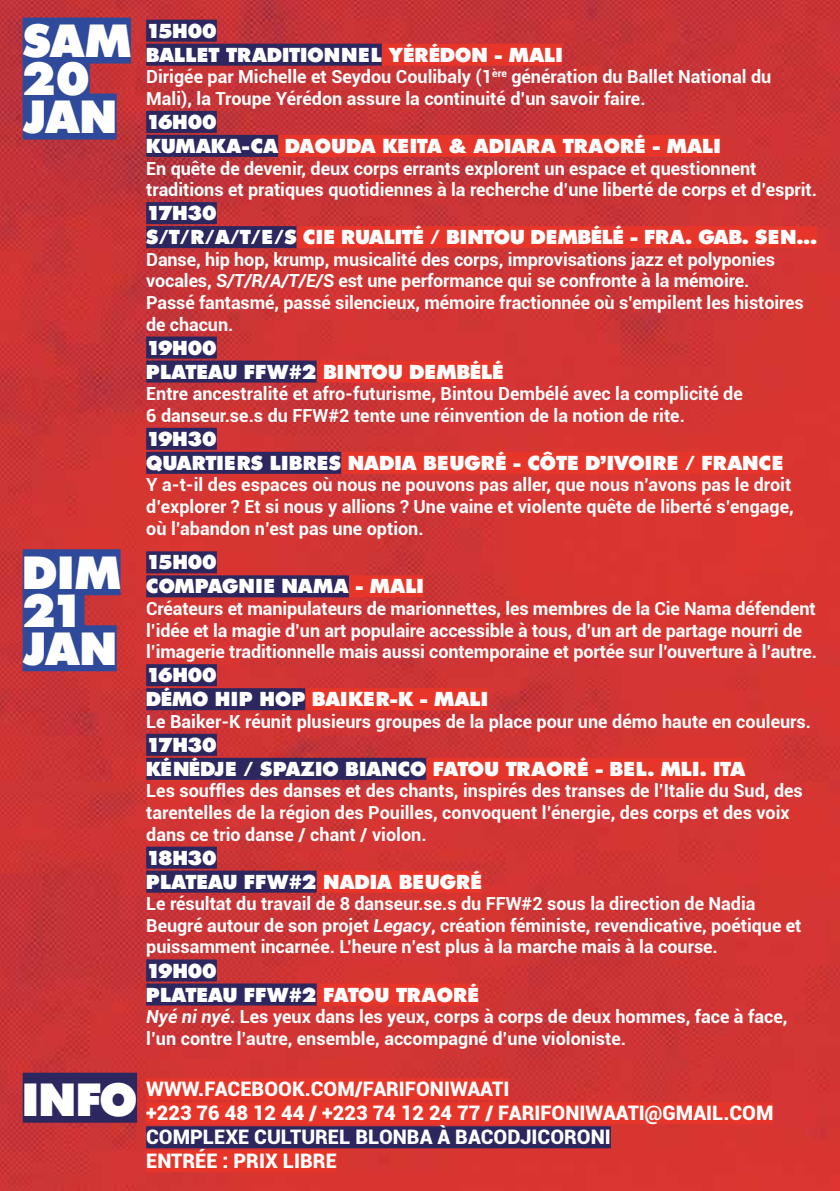
<style>
.page{position:relative;width:840px;height:1191px;background:#fff}
.page>*{position:absolute;margin:0;border:0;box-sizing:border-box;transform-origin:0 0}
.t1{font:800 46px/38px "Futura BQ";color:#fff}
.t2{font:800 20px/24px "Futura BQ";color:#fff}
.t3{font:900 20px/24px "Roboto";color:#fff}
.t4{font:800 20px/24px "Futura BQ";letter-spacing:.02em;color:#fff}
.t5{font:700 18px/21.6px "Roboto";color:#fff}
.s1{font-style:italic}
</style>
<div class="page">
<img style="left:0;top:0;width:839px;height:1191px">
<div style="left:23px;top:18px;width:108px;height:46px;background:#304a9b"></div>
<div style="left:23px;top:56px;width:67px;height:46px;background:#304a9b"></div>
<div style="left:23px;top:94px;width:94px;height:46px;background:#304a9b"></div>
<div style="left:23px;top:549px;width:97px;height:46px;background:#304a9b"></div>
<div style="left:23px;top:587px;width:61px;height:46px;background:#304a9b"></div>
<div style="left:23px;top:625px;width:94px;height:46px;background:#304a9b"></div>
<div style="left:23px;top:1072px;width:114px;height:50px;background:#2c275f"></div>
<div style="left:146px;top:20px;width:71px;height:22px;background:#2c275f"></div>
<div style="left:146px;top:44px;width:235px;height:22px;background:#2c275f"></div>
<div style="left:381px;top:44px;width:181px;height:22px;background:#e73629"></div>
<div style="left:146px;top:111px;width:71px;height:22px;background:#2c275f"></div>
<div style="left:146px;top:135px;width:132px;height:22px;background:#2c275f"></div>
<div style="left:278px;top:135px;width:442px;height:22px;background:#e73629"></div>
<div style="left:146px;top:202px;width:71px;height:22px;background:#2c275f"></div>
<div style="left:146px;top:226px;width:150px;height:22px;background:#2c275f"></div>
<div style="left:296px;top:226px;width:520px;height:22px;background:#e73629"></div>
<div style="left:146px;top:336px;width:71px;height:22px;background:#2c275f"></div>
<div style="left:146px;top:360px;width:170px;height:22px;background:#2c275f"></div>
<div style="left:316px;top:360px;width:187px;height:22px;background:#e73629"></div>
<div style="left:146px;top:428px;width:71px;height:22px;background:#2c275f"></div>
<div style="left:146px;top:452px;width:195px;height:22px;background:#2c275f"></div>
<div style="left:341px;top:452px;width:442px;height:22px;background:#e73629"></div>
<div style="left:146px;top:551px;width:71px;height:22px;background:#2c275f"></div>
<div style="left:146px;top:575px;width:203px;height:22px;background:#2c275f"></div>
<div style="left:349px;top:575px;width:74px;height:22px;background:#e73629"></div>
<div style="left:146px;top:664px;width:71px;height:22px;background:#2c275f"></div>
<div style="left:146px;top:688px;width:159px;height:22px;background:#2c275f"></div>
<div style="left:305px;top:688px;width:182px;height:22px;background:#e73629"></div>
<div style="left:146px;top:734px;width:71px;height:22px;background:#2c275f"></div>
<div style="left:146px;top:758px;width:280px;height:22px;background:#2c275f"></div>
<div style="left:426px;top:758px;width:319px;height:22px;background:#e73629"></div>
<div style="left:146px;top:846px;width:71px;height:22px;background:#2c275f"></div>
<div style="left:146px;top:870px;width:170px;height:22px;background:#2c275f"></div>
<div style="left:316px;top:870px;width:165px;height:22px;background:#e73629"></div>
<div style="left:146px;top:959px;width:71px;height:22px;background:#2c275f"></div>
<div style="left:146px;top:983px;width:170px;height:22px;background:#2c275f"></div>
<div style="left:316px;top:983px;width:163px;height:22px;background:#e73629"></div>
<div style="left:146px;top:1078px;width:363px;height:22px;background:#e73629"></div>
<div style="left:146px;top:1102px;width:627px;height:22px;background:#e73629"></div>
<div style="left:146px;top:1126px;width:464px;height:22px;background:#2c275f"></div>
<div style="left:146px;top:1150px;width:190px;height:22px;background:#e73629"></div>
<h1 class="t1" style="left:23px;top:23px;width:110px">SAM<br>20<br>JAN</h1>
<h1 class="t1" style="left:23px;top:554px;width:99px">DIM<br>21<br>JAN</h1>
<h1 class="t1" style="left:23px;top:1081px;width:116px">INFO</h1>
<p class="t2" style="left:146px;top:19px;width:417px">15H00<br>BALLET TRADITIONNEL YÉRÉDON - MALI</p>
<p class="t5" style="left:146px;top:65px;width:626px">Dirigée par Michelle et Seydou Coulibaly (1<sup>ère</sup> génération du Ballet National du<br>Mali), la Troupe Yérédon assure la continuité d’un savoir faire.</p>
<p class="t2" style="left:146px;top:110px;width:575px">16H00<br>KUMAKA-CA DAOUDA KEITA &amp; ADIARA TRAORÉ - MALI</p>
<p class="t5" style="left:146px;top:157px;width:672px">En quête de devenir, deux corps errants explorent un espace et questionnent traditions et pratiques quotidiennes à la recherche d’une liberté de corps et d’esprit.</p>
<p class="t2" style="left:146px;top:201px;width:672px">17H30<br>S/T/R/A/T/E/S CIE RUALITÉ / BINTOU DEMBÉLÉ - FRA. GAB. SEN...</p>
<p class="t5" style="left:146px;top:248px;width:658px">Danse, hip hop, krump, musicalité des corps, improvisations jazz et polyponies vocales, <span class="s1">S/T/R/A/T/E/S</span> est une performance qui se confronte à la mémoire.<br>Passé fantasmé, passé silencieux, mémoire fractionnée où s’empilent les histoires de chacun.</p>
<p class="t2" style="left:146px;top:336px;width:359px">19H00<br>PLATEAU FFW#2 BINTOU DEMBÉLÉ</p>
<p class="t5" style="left:146px;top:382px;width:598px">Entre ancestralité et afro-futurisme, Bintou Dembélé avec la complicité de<br>6 danseur.se.s du FFW#2 tente une réinvention de la notion de rite.</p>
<p class="t4" style="left:146px;top:427px;width:638px">19H30<br>QUARTIERS LIBRES NADIA BEUGRÉ - CÔTE D’IVOIRE / FRANCE</p>
<p class="t5" style="left:146px;top:473px;width:648px">Y a-t-il des espaces où nous ne pouvons pas aller, que nous n’avons pas le droit d’explorer ? Et si nous y allions ? Une vaine et violente quête de liberté s’engage, où l’abandon n’est pas une option.</p>
<p class="t2" style="left:146px;top:550px;width:279px">15H00<br>COMPAGNIE NAMA - MALI</p>
<p class="t5" style="left:146px;top:597px;width:672px">Créateurs et manipulateurs de marionnettes, les membres de la Cie Nama défendent l’idée et la magie d’un art populaire accessible à tous, d’un art de partage nourri de l’imagerie traditionnelle mais aussi contemporaine et portée sur l’ouverture à l’autre.</p>
<p class="t2" style="left:146px;top:663px;width:343px">16H00<br>DÉMO HIP HOP BAIKER-K - MALI</p>
<p class="t5" style="left:146px;top:710px;width:666px">Le Baiker-K réunit plusieurs groupes de la place pour une démo haute en couleurs.</p>
<p class="t2" style="left:146px;top:733px;width:600px">17H30<br>KÉNÉDJE / SPAZIO BIANCO FATOU TRAORÉ - BEL. MLI. ITA</p>
<p class="t5" style="left:146px;top:779px;width:657px">Les souffles des danses et des chants, inspirés des transes de l’Italie du Sud, des tarentelles de la région des Pouilles, convoquent l’énergie, des corps et des voix dans ce trio danse / chant / violon.</p>
<p class="t2" style="left:146px;top:846px;width:337px">18H30<br>PLATEAU FFW#2 NADIA BEUGRÉ</p>
<p class="t5" style="left:146px;top:892px;width:656px">Le résultat du travail de 8 danseur.se.s du FFW#2 sous la direction de Nadia<br>Beugré autour de son projet <span class="s1">Legacy</span>, création féministe, revendicative, poétique et puissamment incarnée. L’heure n’est plus à la marche mais à la course.</p>
<p class="t2" style="left:146px;top:958px;width:334px">19H00<br>PLATEAU FFW#2 FATOU TRAORÉ</p>
<p class="t5" style="left:146px;top:1005px;width:642px"><span class="s1">Nyé ni nyé</span>. Les yeux dans les yeux, corps à corps de deux hommes, face à face, l’un contre l’autre, ensemble, accompagné d’une violoniste.</p>
<p class="t3" style="left:146px;top:1076px;width:628px">WWW.FACEBOOK.COM/FARIFONIWAATI<br>+223 76 48 12 44 / +223 74 12 24 77 / FARIFONIWAATI@GMAIL.COM COMPLEXE CULTUREL BLONBA À BACODJICORONI<br>ENTRÉE : PRIX LIBRE</p>
</div>
